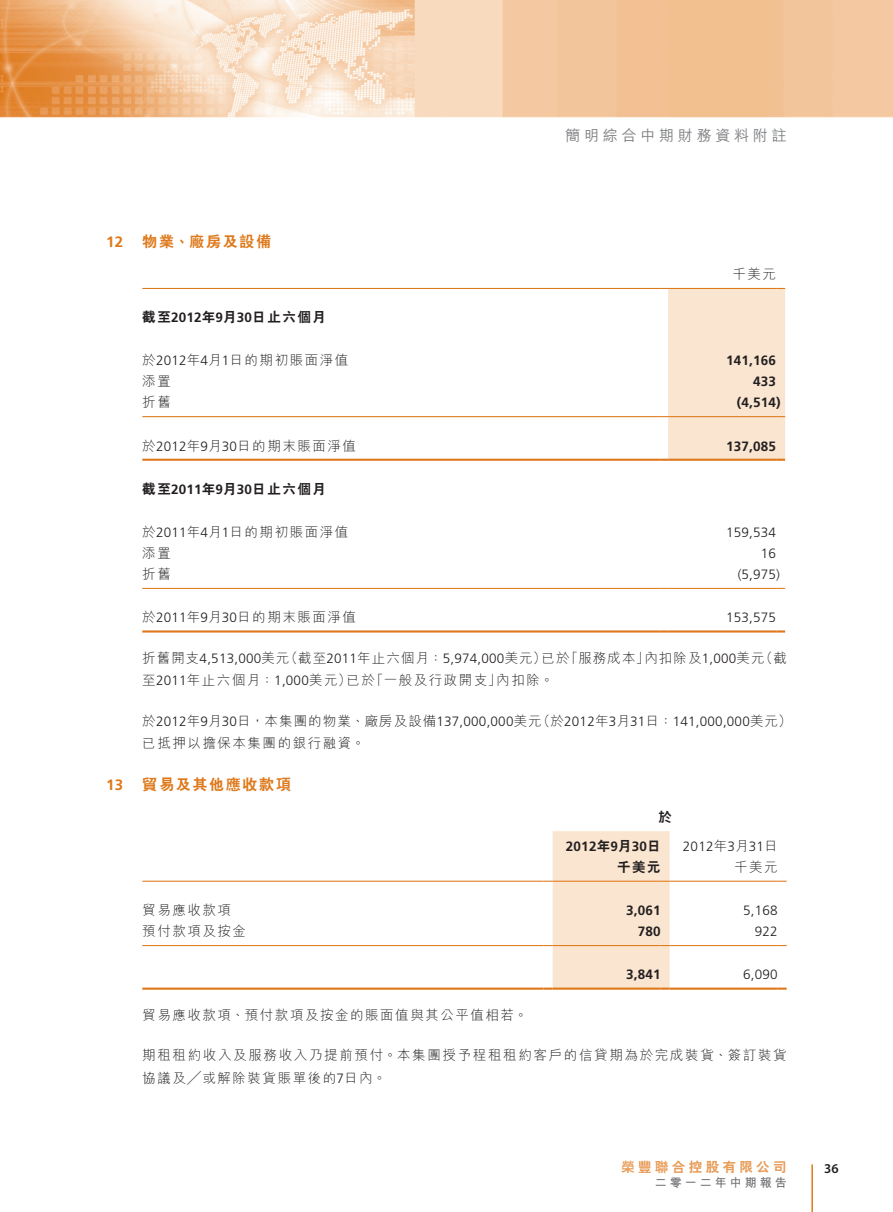
<style>
.page{position:relative;width:893px;height:1212px;background:#fff}
.page>*{position:absolute;margin:0;border:0;box-sizing:border-box;transform-origin:0 0}
._04___H2{font:800 15px "C Hei 2 HK";letter-spacing:.115em;color:#de791b}
.t1{font:500 15px "M Hei HK";letter-spacing:.25em;color:#808285}
._04___H2-2{font:700 15px "Frutiger LT Std";color:#de791b}
._12___P2{font:300 13.5px/22.5px "M Hei HK";letter-spacing:.115em;color:#231f20}
._31_table_tab_6pt{font:300 13.5px "M Hei HK";letter-spacing:.115em;color:#231f20}
._12___P2-2{font:300 13.5px "Frutiger LT Std";letter-spacing:.015em;color:#231f20}
._31_table_tab_6pt-2{font:700 13.5px "Frutiger LT Std";letter-spacing:.015em;color:#231f20}
._31_table_tab_6pt-3{font:300 13.5px "Frutiger LT Std";letter-spacing:.015em;color:#231f20}
._31_table_tab_6pt-4{font:800 13.5px "C Hei 2 HK";letter-spacing:.115em;color:#231f20}
._15_Table_Stub{font:300 13.5px "M Hei HK";letter-spacing:.115em;color:#231f20}
.t2{font:800 13.5px "C Hei 2 HK";letter-spacing:.25em;color:#e89c57}
.t3{font:600 13.5px "Myriad Pro";color:#231f20}
.t4{font:700 12px "M Hei HK";letter-spacing:.25em;color:#6c6d70}
.s1{font-family:"Frutiger LT Std";font-weight:700}
.s2{font-family:"Frutiger LT Std"}
.s3{font-family:"M Hei HK"}
.s4{font-family:"C Hei 2 HK";font-weight:800}
</style>
<div class="page">
<img style="left:1px;top:0;width:892px;height:947px">
<hr style="left:811px;top:1164px;width:2px;height:48px;background:#de791b">
<img style="left:0;top:0;width:1px;height:1212px">
<hr style="left:142px;top:288px;width:517px;height:1px;background:#de791b">
<hr style="left:142px;top:416px;width:517px;height:1px;background:#de791b">
<hr style="left:142px;top:588px;width:517px;height:1px;background:#de791b">
<hr style="left:668px;top:588px;width:108px;height:1px;background:#de791b">
<hr style="left:142px;top:459px;width:517px;height:2px;background:#de791b">
<svg style="left:659px;top:288px;width:126px;height:173px;background:#f9e4ce"></svg>
<hr style="left:142px;top:630px;width:517px;height:2px;background:#de791b">
<svg style="left:659px;top:630px;width:9px;height:2px"></svg>
<hr style="left:668px;top:630px;width:108px;height:2px;background:#de791b">
<svg style="left:776px;top:630px;width:9px;height:2px"></svg>
<hr style="left:142px;top:945px;width:402px;height:1px;background:#de791b">
<hr style="left:670px;top:945px;width:108px;height:1px;background:#de791b">
<hr style="left:142px;top:987px;width:402px;height:3px;background:#de791b">
<hr style="left:670px;top:987px;width:108px;height:3px;background:#de791b">
<svg style="left:778px;top:987px;width:9px;height:3px"></svg>
<hr style="left:142px;top:881px;width:402px;height:1px;background:#de791b">
<svg style="left:544px;top:831px;width:126px;height:159px;background:#f9e3ce"></svg>
<hr style="left:670px;top:881px;width:108px;height:1px;background:#de791b">
<p class="t1" style="left:565px;top:125px;width:223px">簡明綜合中期財務資料附註</p>
<p class="_04___H2-2" style="left:106px;top:233px;width:18px">12</p>
<p class="_04___H2-2" style="left:106px;top:776px;width:18px">13</p>
<p class="_04___H2" style="left:142px;top:232px;width:130px">物業、廠房及設備</p>
<p class="_31_table_tab_6pt" style="left:733px;top:265px;width:45px">千美元</p>
<p class="_31_table_tab_6pt-4" style="left:142px;top:308px;width:185px">截至<span class="s1">2012</span>年月<span class="s1">9 30</span>日止六個月</p>
<p class="_31_table_tab_6pt" style="left:142px;top:350px;width:208px">於<span class="s2">2012</span>年月<span class="s2">4 1</span>日的期初賬面淨值</p>
<p class="_31_table_tab_6pt-2" style="left:726px;top:352px;width:51px">141,166</p>
<p class="_31_table_tab_6pt" style="left:142px;top:372px;width:30px">添置</p>
<p class="_31_table_tab_6pt-2" style="left:753px;top:373px;width:24px">433</p>
<p class="_31_table_tab_6pt" style="left:142px;top:393px;width:30px">折舊</p>
<p class="_31_table_tab_6pt-2" style="left:737px;top:395px;width:45px">)4,514(</p>
<p class="_31_table_tab_6pt" style="left:142px;top:436px;width:215px">於<span class="s2">2012</span>年月<span class="s2">9 30</span>日的期末賬面淨值</p>
<p class="_31_table_tab_6pt-4" style="left:142px;top:480px;width:185px">截至<span class="s1">2011</span>年月<span class="s1">9 30</span>日止六個月</p>
<p class="_31_table_tab_6pt-2" style="left:726px;top:438px;width:51px">137,085</p>
<p class="_31_table_tab_6pt" style="left:142px;top:522px;width:208px">於<span class="s2">2011</span>年月<span class="s2">4 1</span>日的期初賬面淨值</p>
<p class="_31_table_tab_6pt-3" style="left:726px;top:524px;width:51px">159,534</p>
<p class="_31_table_tab_6pt" style="left:142px;top:543px;width:30px">添置</p>
<p class="_31_table_tab_6pt-3" style="left:761px;top:546px;width:17px">16</p>
<p class="_31_table_tab_6pt" style="left:142px;top:565px;width:30px">折舊</p>
<p class="_31_table_tab_6pt-3" style="left:738px;top:567px;width:44px">)5,975(</p>
<p class="_31_table_tab_6pt" style="left:142px;top:608px;width:215px">於<span class="s2">2011</span>年月<span class="s2">9 30</span>日的期末賬面淨值</p>
<p class="_31_table_tab_6pt-3" style="left:726px;top:610px;width:51px">153,575</p>
<p class="_12___P2-2" style="left:142px;top:650px;width:149px"><span class="s3">折舊開支</span>4,513,000<span class="s3">美元</span></p>
<p class="_12___P2-2" style="left:285px;top:650px;width:263px"><span class="s3">（截至</span>2011<span class="s3">年止六個月：</span>5,974,000<span class="s3">美元）</span></p>
<p class="_12___P2" style="left:644px;top:646px;width:122px">內扣除及<span class="s2">1,000</span>美元</p>
<p class="_12___P2" style="left:760px;top:646px;width:29px">（截</p>
<p class="_12___P2" style="left:565px;top:646px;width:86px">「服務成本」</p>
<p class="_12___P2" style="left:541px;top:646px;width:30px">已於</p>
<p class="_12___P2" style="left:142px;top:668px;width:210px">至<span class="s2">2011</span>年止六個月：<span class="s2">1,000</span>美元）</p>
<p class="_12___P2" style="left:370px;top:668px;width:133px">「一般及行政開支」</p>
<p class="_12___P2" style="left:346px;top:668px;width:30px">已於</p>
<p class="_12___P2" style="left:496px;top:668px;width:59px">內扣除。</p>
<p class="_12___P2" style="left:142px;top:709px;width:401px">於<span class="s2">2012</span>年月<span class="s2">9 30</span>日，本集團的物業、廠房及設備<span class="s2">137,000,000</span>美元已抵押以擔保本集團的銀行融資。</p>
<p class="_04___H2" style="left:142px;top:774px;width:150px">貿易及其他應收款項</p>
<p class="_12___P2-2" style="left:537px;top:713px;width:256px"><span class="s3">（於</span>2012<span class="s3">年月</span>3 31<span class="s3">日：</span>141,000,000<span class="s3">美元(</span></p>
<p class="_15_Table_Stub" style="left:142px;top:901px;width:90px">貿易應收款項</p>
<p class="_15_Table_Stub" style="left:142px;top:922px;width:105px">預付款項及按金</p>
<p class="_31_table_tab_6pt-4" style="left:658px;top:808px;width:15px">於</p>
<p class="_31_table_tab_6pt-2" style="left:566px;top:838px;width:96px">2012<span class="s4">年月</span>9 30<span class="s4">日</span></p>
<p class="_31_table_tab_6pt-4" style="left:617px;top:858px;width:45px">千美元</p>
<p class="_31_table_tab_6pt-3" style="left:683px;top:838px;width:96px">2012<span class="s3">年月</span>3 31<span class="s3">日</span></p>
<p class="_31_table_tab_6pt" style="left:734px;top:857px;width:45px">千美元</p>
<p class="_31_table_tab_6pt-2" style="left:626px;top:902px;width:36px">3,061</p>
<p class="_31_table_tab_6pt-2" style="left:638px;top:924px;width:24px">780</p>
<p class="_31_table_tab_6pt-3" style="left:743px;top:903px;width:36px">5,168</p>
<p class="_31_table_tab_6pt-3" style="left:755px;top:924px;width:24px">922</p>
<p class="_31_table_tab_6pt-2" style="left:626px;top:967px;width:36px">3,841</p>
<p class="_31_table_tab_6pt-3" style="left:743px;top:967px;width:36px">6,090</p>
<p class="_12___P2" style="left:142px;top:1003px;width:387px">貿易應收款項、預付款項及按金的賬面值與其公平值相若。</p>
<p class="_12___P2" style="left:142px;top:1043px;width:646px">期租租約收入及服務收入乃提前預付。本集團授予程租租約客戶的信貸期為於完成裝貨、簽訂裝貨協議及╱或解除裝貨賬單後的<span class="s2">7</span>日內。</p>
<p class="t2" style="left:621px;top:1158px;width:167px">榮豐聯合控股有限公司</p>
<p class="t4" style="left:655px;top:1173px;width:134px">二零一二年中期報告</p>
<p class="t3" style="left:824px;top:1160px;width:16px">36</p>
</div>
